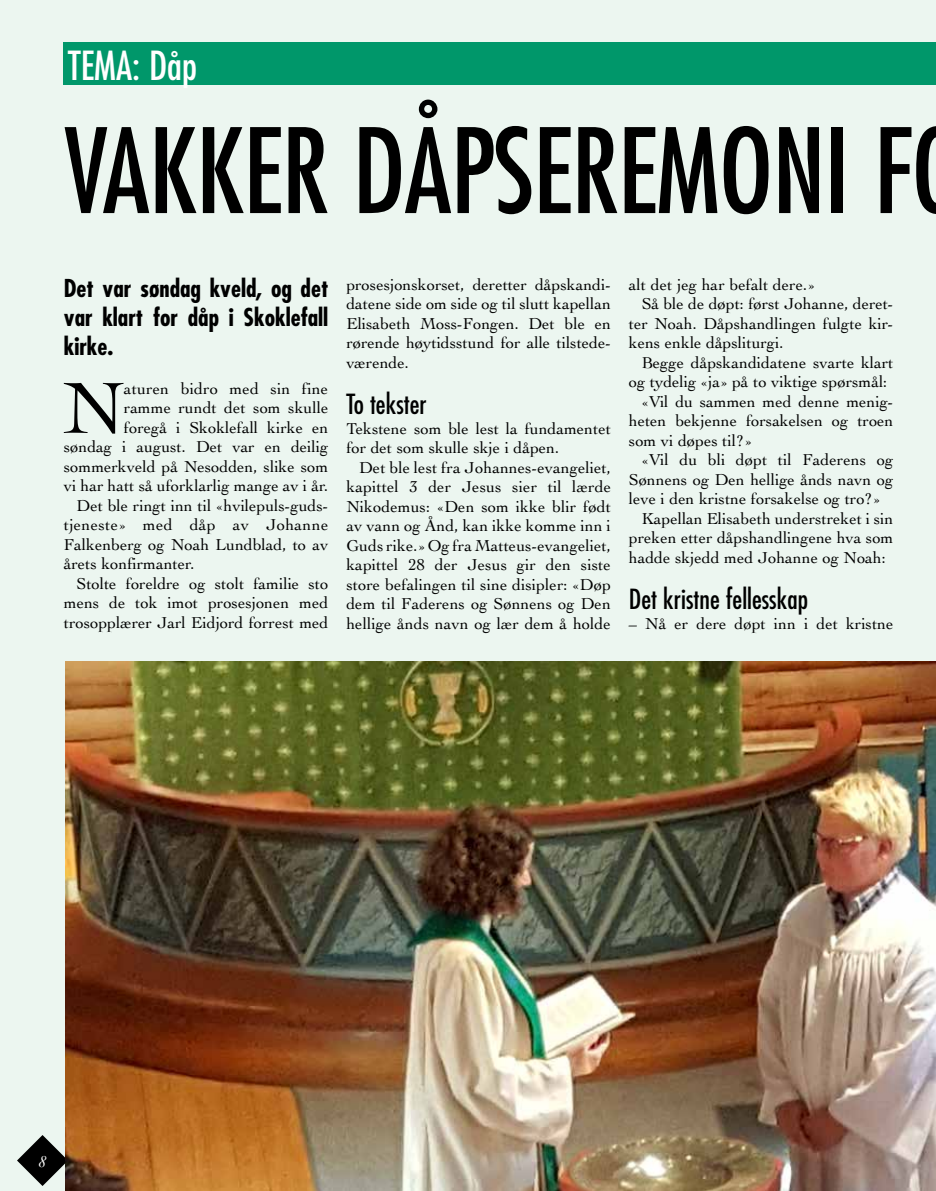
<style>
.page{position:relative;width:936px;height:1191px;background:#fff}
.page>*{position:absolute;margin:0;border:0;box-sizing:border-box;transform-origin:0 0}
.t1{font:condensed 114px "Futura";letter-spacing:-.01em;color:#000}
.t2{font:76.2px "Cochin";color:#000}
.t3{font:condensed 39px "Futura";color:#fff}
.t4{font:condensed 27px "Futura";color:#000}
.t5{font:700 condensed 24px/28.8px "Futura";color:#000;text-align:justify}
.t6{font:16.5px/19.5px "Cochin";color:#000;text-align:justify}
.t7{font:16.5px "Cochin";letter-spacing:.02em;color:#000}
.t8{font:italic 16.5px "Cochin";color:#fff}
</style>
<div class="page">
<div style="left:0;top:0;width:935px;height:1191px;background:#ecf6f0"></div>
<div style="left:64px;top:43px;width:871px;height:42px;background:#00976a"></div>
<svg style="left:17px;top:1135px;width:48px;height:51px"></svg>
<img style="left:65px;top:662px;width:870px;height:529px">
<h3 class="t3" style="left:68px;top:41px;width:130px">TEMA: Dåp</h3>
<h1 class="t1" style="left:64px;top:99px;width:850px">VAKKER DÅPSEREMONI F</h1>
<h3 class="t5" style="left:64px;top:274px;width:266px">Det var søndag kveld, og det var klart for dåp i Skoklefall kirke.</h3>
<h2 class="t2" style="left:63px;top:356px;width:64px">N</h2>
<p class="t6" style="left:124px;top:378px;width:206px">aturen bidro med sin fine</p>
<p class="t6" style="left:124px;top:397px;width:206px">ramme rundt det som skulle</p>
<p class="t6" style="left:124px;top:417px;width:206px">foregå i Skoklefall kirke en</p>
<p class="t6" style="left:64px;top:436px;width:266px">søndag i august. Det var en deilig</p>
<p class="t6" style="left:64px;top:456px;width:266px">sommerkveld på Nesodden, slike som</p>
<p class="t6" style="left:64px;top:475px;width:266px">vi har hatt så uforklarlig mange av i år.</p>
<p class="t6" style="left:77px;top:495px;width:253px">Det ble ringt inn til «hvilepuls-guds-</p>
<p class="t7" style="left:64px;top:514px;width:266px">tjeneste» med dåp av Johanne</p>
<p class="t6" style="left:64px;top:534px;width:266px">Falkenberg og Noah Lundblad, to av</p>
<p class="t6" style="left:64px;top:553px;width:132px">årets konfirmanter.</p>
<p class="t6" style="left:77px;top:573px;width:253px">Stolte foreldre og stolt familie sto</p>
<p class="t6" style="left:64px;top:592px;width:266px">mens de tok imot prosesjonen med</p>
<p class="t6" style="left:64px;top:612px;width:266px">trosopplærer Jarl Eidjord forrest med</p>
<p class="t6" style="left:346px;top:274px;width:266px">prosesjonskorset, deretter dåpskandi&shy;datene side om side og til slutt kapellan Elisabeth Moss-Fongen. Det ble en rørende høytidsstund for alle tilstede&shy;værende.</p>
<h3 class="t4" style="left:346px;top:387px;width:82px">To tekster</h3>
<p class="t6" style="left:346px;top:418px;width:266px">Tekstene som ble lest la fundamentet for det som skulle skje i dåpen.</p>
<p class="t6" style="left:346px;top:457px;width:266px;text-indent:13px">Det ble lest fra Johannes-evangeliet, kapittel 3 der Jesus sier til lærde Nikodemus: «Den som ikke blir født av vann og Ånd, kan ikke komme inn i Guds rike.» Og fra Matteus-evangeliet, kapittel 28 der Jesus gir den siste store befalingen til sine disipler: «Døp dem til Faderens og Sønnens og Den hellige ånds navn og lær dem å holde</p>
<p class="t6" style="left:629px;top:274px;width:187px">alt det jeg har befalt dere.»</p>
<p class="t6" style="left:641px;top:293px;width:253px">Så ble de døpt: først Johanne, deret-</p>
<p class="t6" style="left:629px;top:313px;width:266px">ter Noah. Dåpshandlingen fulgte kir-</p>
<p class="t6" style="left:629px;top:332px;width:156px">kens enkle dåpsliturgi.</p>
<p class="t6" style="left:641px;top:352px;width:253px">Begge dåpskandidatene svarte klart</p>
<p class="t6" style="left:629px;top:371px;width:260px">og tydelig «ja» på to viktige spørsmål:</p>
<p class="t6" style="left:641px;top:391px;width:253px">«Vil du sammen med denne menig-</p>
<p class="t6" style="left:629px;top:410px;width:266px">heten bekjenne forsakelsen og troen</p>
<p class="t6" style="left:629px;top:430px;width:124px">som vi døpes til?»</p>
<p class="t6" style="left:641px;top:449px;width:253px">«Vil du bli døpt til Faderens og</p>
<p class="t6" style="left:629px;top:469px;width:266px">Sønnens og Den hellige ånds navn og</p>
<p class="t6" style="left:629px;top:488px;width:253px">leve i den kristne forsakelse og tro?»</p>
<p class="t6" style="left:641px;top:508px;width:253px">Kapellan Elisabeth understreket i sin</p>
<p class="t6" style="left:629px;top:527px;width:266px">preken etter dåpshandlingene hva som</p>
<p class="t6" style="left:629px;top:547px;width:258px">hadde skjedd med Johanne og Noah:</p>
<h3 class="t4" style="left:629px;top:582px;width:180px">Det kristne fellesskap</h3>
<p class="t6" style="left:629px;top:613px;width:266px">– Nå er dere døpt inn i det kristne</p>
<p class="t8" style="left:39px;top:1150px;width:9px">8</p>
</div>
